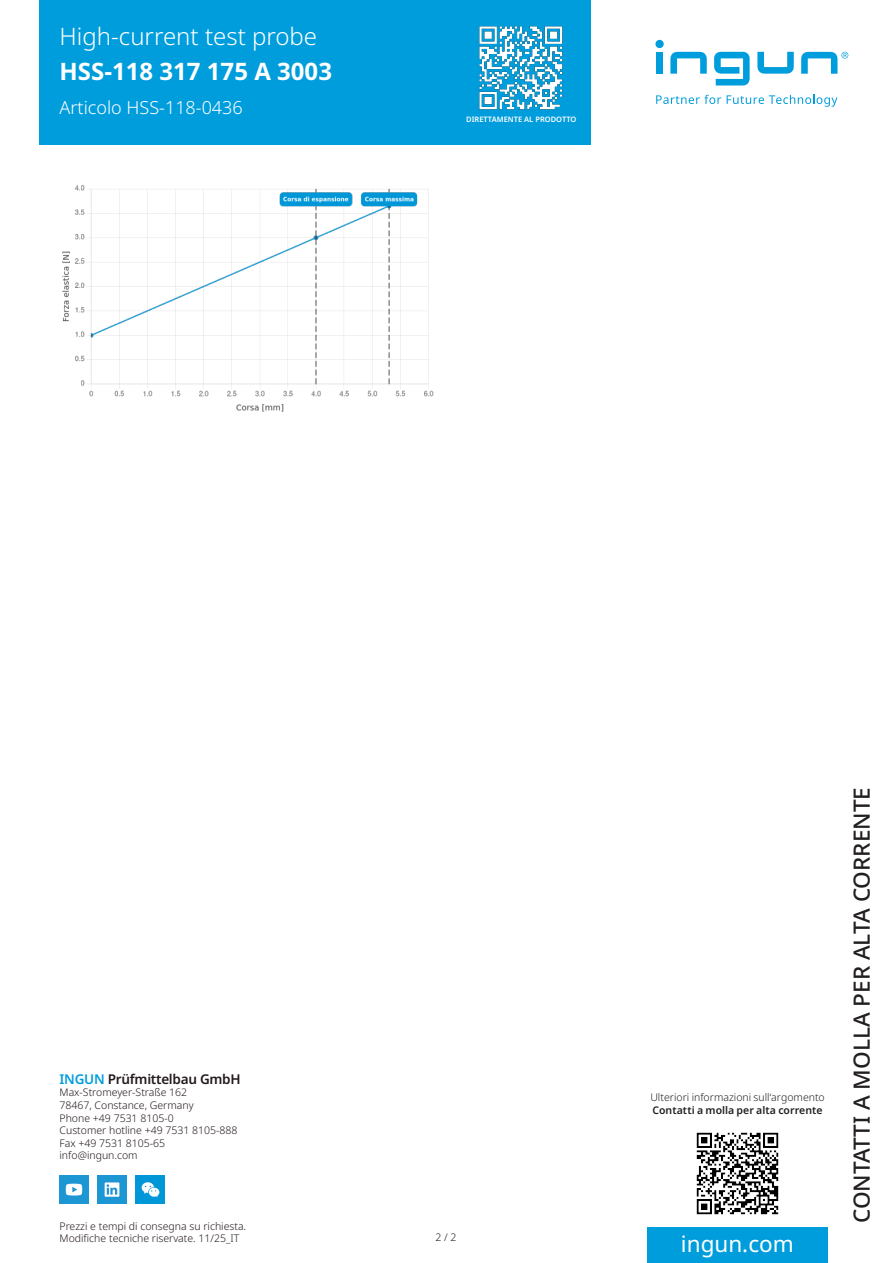
<style>
.page{position:relative;width:893px;height:1263px;background:#fff}
.page>*{position:absolute;margin:0;border:0;box-sizing:border-box;transform-origin:0 0}
.t1{font:300 24px "Noto Sans";color:#fff}
.t2{font:700 24px "Noto Sans";color:#fff}
.t3{font:500 22.5px "Noto Sans";color:#231f20}
.t4{font:22.5px "Noto Sans";color:#fff}
.t5{font:300 18px "Noto Sans";color:#fff}
.t6{font:600 13.5px "Noto Sans";letter-spacing:-.02em;color:#23181c}
.t7{font:300 10.5px/12.6px "Noto Sans";color:#23181c}
.t8{font:300 10.5px "Noto Sans";color:#231f20}
.t9{font:600 10.5px "Noto Sans";color:#231f20}
.t10{font:600 7.5px "Noto Sans";color:#fff}
.s1{color:#009ddc}
</style>
<div class="page">
<div style="left:40px;top:0;width:551px;height:145px;background:#009ddc"></div>
<div style="left:647px;top:1228px;width:181px;height:35px;background:#009ddc"></div>
<img style="left:480px;top:27px;width:83px;height:83px">
<img style="left:62px;top:185px;width:372px;height:227px">
<div style="left:656px;top:52px;width:7px;height:22px;background:#009ddc"></div>
<svg style="left:670px;top:52px;width:37px;height:22px"></svg>
<svg style="left:714px;top:52px;width:36px;height:34px"></svg>
<svg style="left:757px;top:52px;width:37px;height:22px"></svg>
<div style="left:655px;top:40px;width:9px;height:8px;background:#009ddc;border-radius:50%"></div>
<svg style="left:801px;top:52px;width:47px;height:22px"></svg>
<svg style="left:656px;top:95px;width:65px;height:9px"></svg>
<svg style="left:727px;top:95px;width:110px;height:12px"></svg>
<img style="left:696px;top:1132px;width:83px;height:82px">
<img style="left:60px;top:1175px;width:28px;height:29px">
<img style="left:98px;top:1175px;width:28px;height:29px">
<img style="left:135px;top:1175px;width:29px;height:29px">
<h1 class="t1" style="left:60px;top:23px;width:259px">High-current test probe</h1>
<h1 class="t2" style="left:60px;top:57px;width:274px">HSS-118 317 175 A 3003</h1>
<h3 class="t5" style="left:60px;top:97px;width:185px">Articolo HSS-118-0436</h3>
<p class="t10" style="left:466px;top:115px;width:112px">DIRETTAMENTE AL PRODOTTO</p>
<p class="t6" style="left:60px;top:1071px;width:183px"><span class="s1">INGUN</span> Prüfmittelbau GmbH</p>
<p class="t7" style="left:60px;top:1086px;width:180px">Max-Stromeyer-Straße 162<br>78467, Constance, Germany<br>Phone +49 7531 8105-0<br>Customer hotline +49 7531 8105-888<br>Fax +49 7531 8105-65 info@ingun.com</p>
<p class="t8" style="left:650px;top:1091px;width:176px">Ulteriori informazioni sull‘argomento</p>
<p class="t9" style="left:653px;top:1104px;width:171px">Contatti a molla per alta corrente</p>
<p class="t7" style="left:60px;top:1220px;width:188px">Prezzi e tempi di consegna su richiesta.<br>Modifiche tecniche riservate. 11/25_IT</p>
<p class="t7" style="left:435px;top:1231px;width:23px">2 / 2</p>
<h2 class="t4" style="left:681px;top:1231px;width:114px">ingun.com</h2>
<h2 class="t3" style="left:849px;top:1223px;width:437px;rotate:-90deg">CONTATTI A MOLLA PER ALTA CORRENTE</h2>
</div>
